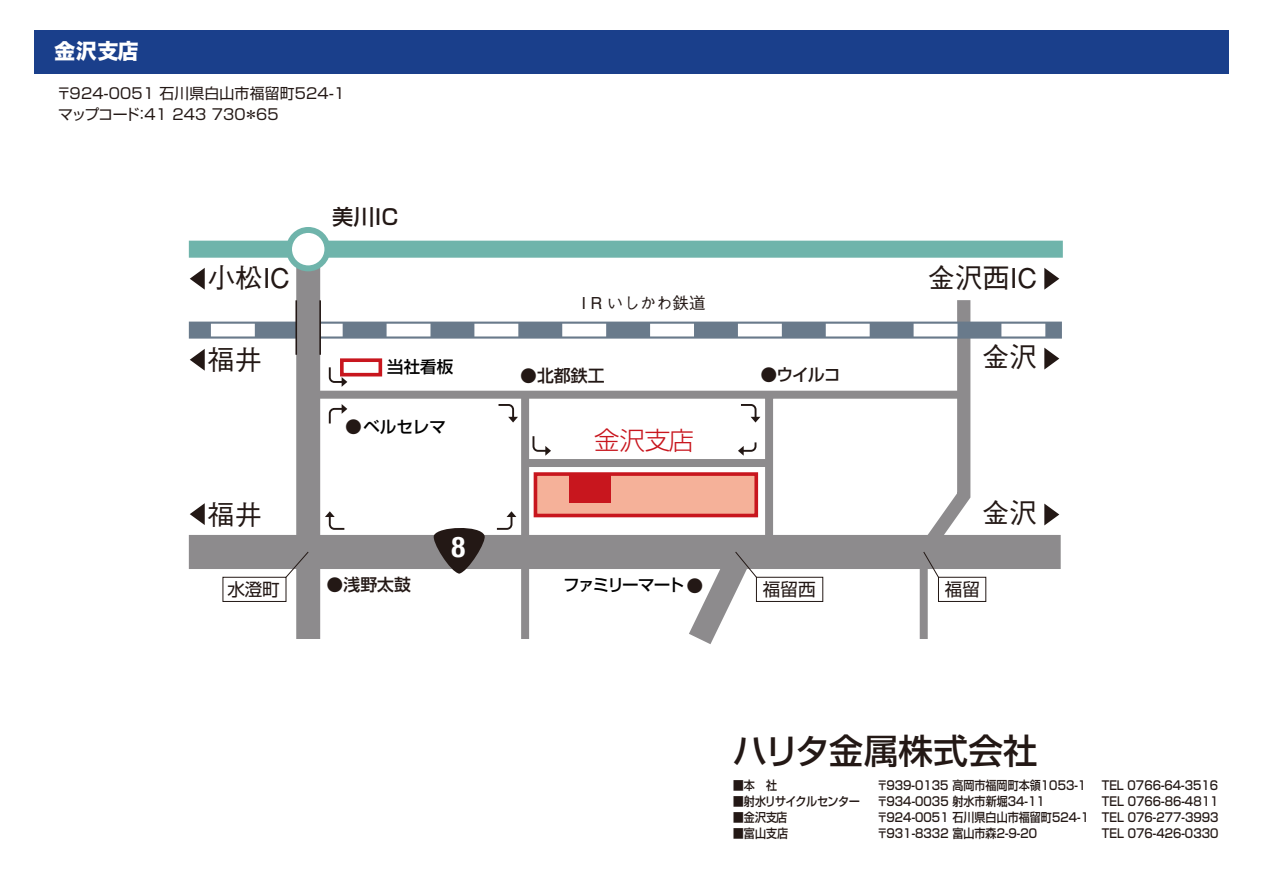
<style>
.page{position:relative;width:1263px;height:893px;background:#fff}
.page>*{position:absolute;margin:0;border:0;box-sizing:border-box;transform-origin:0 0}
.t1{font:500 34.65px "Shin Go";letter-spacing:.01em;color:#231815}
.t2{font:700 condensed 28.65px "Helvetica Neue";color:#fff}
.t3{font:500 27.3px "Gothic BBB";color:#231815}
.t4{font:300 25.5px "Shin Go";color:#c8161e}
.t5{font:21.3px "Hira Kaku Std W8";color:#fff}
.t6{font:500 21.3px "Shin Go";color:#231815}
.t7{font:17.7px "Shin Go Pro";color:#231815}
.t8{font:500 16.95px "Shin Go";color:#231815}
.t9{font:500 16.5px "Shin Go";letter-spacing:-.02em;color:#000}
.t10{font:500 16.5px "Shin Go";letter-spacing:-.1em;color:#000}
.t11{font:500 16.35px "Gothic BBB";color:#231815}
.t12{font:14.85px/21.3px "Shin Go";letter-spacing:.01em;color:#231815}
.t13{font:500 12.3px "Shin Go";color:#231815;scale:.9 1}
.t14{font:500 12.3px "Shin Go";letter-spacing:-.045em;color:#231815;scale:.9 1}
.s1{font-size:16.95px;color:#231815}
</style>
<div class="page">
<div style="left:34px;top:30px;width:1195px;height:43px;background:#1a3f8b"></div>
<div style="left:189px;top:241px;width:874px;height:17px;background:#6fb4ab"></div>
<div style="left:289px;top:230px;width:38px;height:38px;background:#fff;border-radius:50%"></div>
<div style="left:286px;top:227px;width:44px;height:44px;border:6px solid #6fb4ab;border-radius:50%"></div>
<svg style="left:189px;top:268px;width:870px;height:376px"></svg>
<div style="left:340px;top:358px;width:42px;height:18px;border:4px solid #c8161e"></div>
<h3 class="t5" style="left:54px;top:40px;width:86px">金沢支店</h3>
<p class="t12" style="left:57px;top:82px;width:290px">〒924-0051 石川県白山市福留町524-1マップコード：41 243 730＊65</p>
<h3 class="t3" style="left:208px;top:262px;width:84px">小松IC</h3>
<h3 class="t6" style="left:332px;top:203px;width:68px">美川IC</h3>
<h3 class="t11" style="left:581px;top:294px;width:126px">I R いしかわ鉄道</h3>
<h3 class="t3" style="left:928px;top:262px;width:111px">金沢西IC</h3>
<h3 class="t3" style="left:207px;top:344px;width:56px">福井</h3>
<h3 class="t3" style="left:982px;top:341px;width:56px">金沢</h3>
<h3 class="t9" style="left:387px;top:356px;width:67px">当社看板</h3>
<h3 class="t8" style="left:760px;top:364px;width:82px">●ウイルコ</h3>
<h3 class="t8" style="left:520px;top:365px;width:86px">●北都鉄工</h3>
<h3 class="t9" style="left:345px;top:416px;width:102px"><span class="s1">●</span>ベルセレマ</h3>
<h3 class="t4" style="left:594px;top:424px;width:101px">金沢支店</h3>
<h3 class="t3" style="left:207px;top:499px;width:56px">福井</h3>
<h3 class="t3" style="left:982px;top:497px;width:56px">金沢</h3>
<h2 class="t2" style="left:452px;top:523px;width:15px">8</h2>
<h3 class="t8" style="left:327px;top:573px;width:86px">●浅野太鼓</h3>
<h3 class="t10" style="left:563px;top:574px;width:142px">ファミリーマート <span class="s1">●</span></h3>
<h3 class="t7" style="left:228px;top:574px;width:54px">水澄町</h3>
<h3 class="t7" style="left:763px;top:574px;width:54px">福留西</h3>
<h3 class="t7" style="left:945px;top:574px;width:37px">福留</h3>
<h1 class="t1" style="left:733px;top:728px;width:306px">ハリタ金属株式会社</h1>
<p class="t13" style="left:733px;top:777px;width:51px">■本　社</p>
<p class="t13" style="left:877px;top:777px;width:234px">〒939-0135 高岡市福岡町本領1053-1</p>
<p class="t13" style="left:1102px;top:777px;width:131px">TEL 0766-64-3516</p>
<p class="t14" style="left:733px;top:793px;width:143px">■射水リサイクルセンター</p>
<p class="t13" style="left:877px;top:793px;width:188px">〒934-0035 射水市新堀34-11</p>
<p class="t13" style="left:1102px;top:793px;width:131px">TEL 0766-86-4811</p>
<p class="t13" style="left:733px;top:809px;width:62px">■金沢支店</p>
<p class="t13" style="left:877px;top:809px;width:381px">〒924-0051 石川県白山市福留町524-1 TEL 076-277-3993</p>
<p class="t13" style="left:733px;top:824px;width:63px">■富山支店</p>
<p class="t13" style="left:877px;top:824px;width:180px">〒931-8332 富山市森2-9-20</p>
<p class="t13" style="left:1102px;top:824px;width:131px">TEL 076-426-0330</p>
</div>
